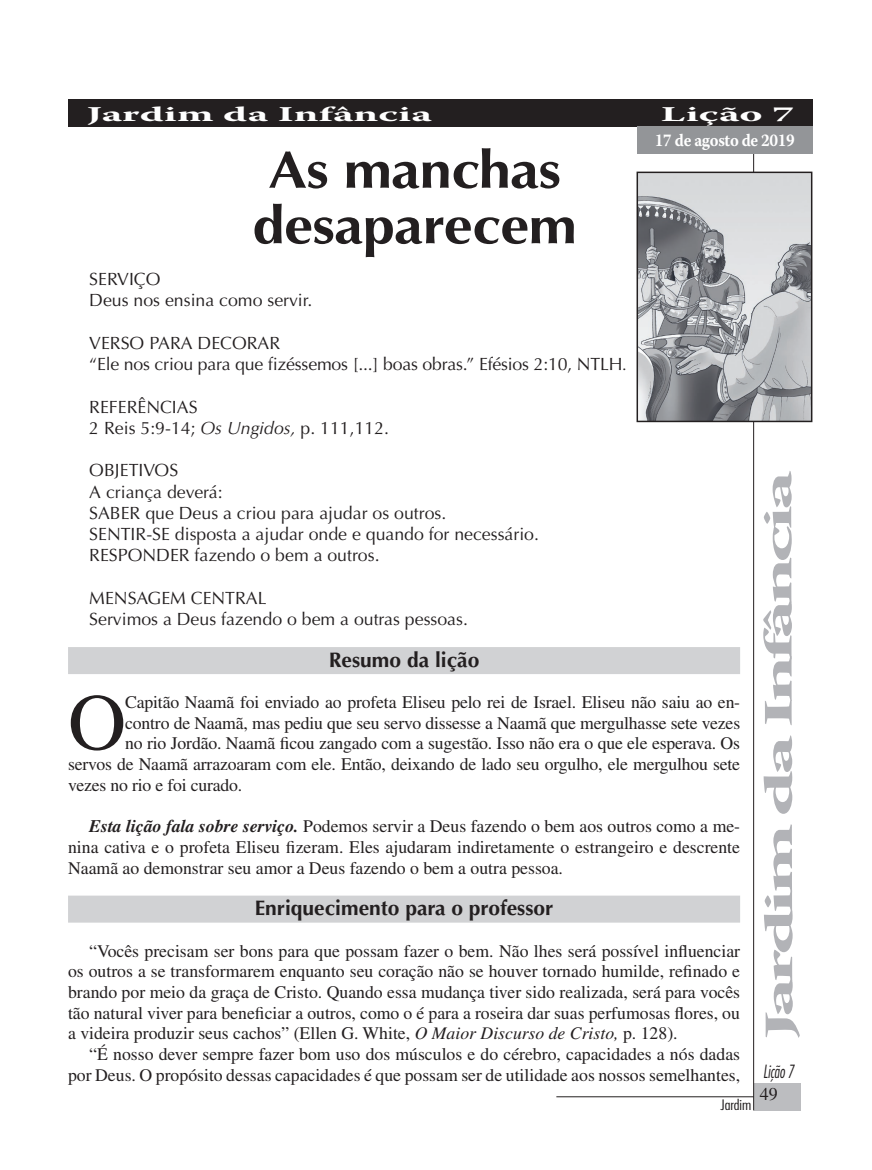
<style>
.page{position:relative;width:872px;height:1170px;background:#fff}
.page>*{position:absolute;margin:0;border:0;box-sizing:border-box;transform-origin:0 0}
.t1{font:80.25px "Times LT Std";color:#231f20}
.t2{font:700 52.5px/55.5px "Optima LT Std";letter-spacing:-.01em;color:#231f20;text-align:center;scale:1.1 1}
.t3{font:700 40.5px "Warnock Pro";letter-spacing:-.07em;color:#b2b3b7;scale:2 1}
.t4{font:700 21px "Optima LT Std";color:#231f20}
.t5{font:700 21px "Warnock Pro";color:#fff;scale:2 1}
.t6{font:18px "Times LT Std";color:#231f20}
.t7{font:17.7px/20.7px "Times LT Std";letter-spacing:-.01em;color:#231f20;text-align:justify}
.t8{font:17.7px/21.3px "Optima LT Std";color:#231f20}
.t9{font:700 17.7px "Warnock Pro";letter-spacing:-.02em;color:#fff;scale:.9 1}
.t10{font:italic 300 condensed 17.7px "Futura Std";color:#231f20;scale:.85 1}
.t11{font:300 condensed 14.1px "Futura Std";color:#231f20;scale:1.18 1}
.s1{font-style:italic}
.s2{font-weight:700;font-style:italic}
</style>
<div class="page">
<div style="left:754px;top:1082px;width:46px;height:28px;background:#bcbdc0"></div>
<hr style="left:753px;top:99px;width:1px;height:1011px;background:#231f20">
<hr style="left:556px;top:1096px;width:197px;height:1px;background:#231f20">
<div style="left:68px;top:647px;width:672px;height:27px;background:#d1d2d4"></div>
<div style="left:68px;top:895px;width:672px;height:27px;background:#d1d2d4"></div>
<img style="left:639px;top:174px;width:170px;height:245px">
<div style="left:636px;top:171px;width:176px;height:251px;border:2px solid #231f20"></div>
<div style="left:68px;top:99px;width:744px;height:27px;background:#231f20"></div>
<div style="left:637px;top:126px;width:175px;height:27px;background:#939598"></div>
<p class="t5" style="left:87px;top:101px;width:174px">Jardim da Infância</p>
<p class="t5" style="left:661px;top:101px;width:68px">Lição 7</p>
<p class="t9" style="left:655px;top:130px;width:157px">17 de agosto de 2019</p>
<h2 class="t2" style="left:253px;top:143px;width:296px">As manchas desaparecem</h2>
<p class="t8" style="left:89px;top:269px;width:224px">SERVIÇO<br>Deus nos ensina como servir.</p>
<p class="t8" style="left:89px;top:332px;width:539px">VERSO PARA DECORAR<br>“Ele nos criou para que fizéssemos [...] boas obras.” Efésios 2:10, NTLH<span class="s1">.</span></p>
<p class="t8" style="left:89px;top:396px;width:301px">REFERÊNCIAS<br>2 Reis 5:9-14; <span class="s1">Os Ungidos,</span> p. 111,112.</p>
<p class="t8" style="left:89px;top:460px;width:451px">OBJETIVOS<br>A criança deverá:<br>SABER que Deus a criou para ajudar os outros.<br>SENTIR-SE disposta a ajudar onde e quando for necessário.<br>RESPONDER fazendo o bem a outros.</p>
<p class="t8" style="left:89px;top:587px;width:380px">MENSAGEM CENTRAL<br>Servimos a Deus fazendo o bem a outras pessoas.</p>
<p class="t4" style="left:329px;top:647px;width:152px">Resumo da lição</p>
<h1 class="t1" style="left:68px;top:677px;width:59px">O</h1>
<p class="t7" style="left:125px;top:691px;width:616px">Capitão Naamã foi enviado ao profeta Eliseu pelo rei de Israel. Eliseu não saiu ao en‑</p>
<h3 class="t3" style="left:754px;top:1039px;width:286px;rotate:-90deg">Jardim da Infância</h3>
<p class="t7" style="left:125px;top:712px;width:616px">contro de Naamã, mas pediu que seu servo dissesse a Naamã que mergulhasse sete vezes</p>
<p class="t7" style="left:125px;top:733px;width:616px">no rio Jordão. Naamã ficou zangado com a sugestão. Isso não era o que ele esperava. Os</p>
<p class="t7" style="left:68px;top:753px;width:673px">servos de Naamã arrazoaram com ele. Então, deixando de lado seu orgulho, ele mergulhou sete</p>
<p class="t7" style="left:68px;top:774px;width:176px">vezes no rio e foi curado.</p>
<p class="t7" style="left:68px;top:815px;width:673px;text-indent:21px"><span class="s2">Esta lição fala sobre serviço.</span> Podemos servir a Deus fazendo o bem aos outros como a me‑ nina cativa e o profeta Eliseu fizeram. Eles ajudaram indiretamente o estrangeiro e descrente Naamã ao demonstrar seu amor a Deus fazendo o bem a outra pessoa.</p>
<p class="t4" style="left:255px;top:895px;width:300px">Enriquecimento para o professor</p>
<p class="t7" style="left:68px;top:940px;width:673px;text-indent:21px">“Vocês precisam ser bons para que possam fazer o bem. Não lhes será possível influenciar os outros a se transformarem enquanto seu coração não se houver tornado humilde, refinado e brando por meio da graça de Cristo. Quando essa mudança tiver sido realizada, será para vocês tão natural viver para beneficiar a outros, como o é para a roseira dar suas perfumosas flores, ou a videira produzir seus cachos” (Ellen G. White, <span class="s1">O Maior Discurso de Cristo,</span> p. 128).</p>
<p class="t7" style="left:68px;top:1043px;width:673px;text-align:right">“É nosso dever sempre fazer bom uso dos músculos e do cérebro, capacidades a nós dadas por Deus. O propósito dessas capacidades é que possam ser de utilidade aos nossos semelhantes,</p>
<p class="t10" style="left:763px;top:1061px;width:38px">Lição 7</p>
<p class="t11" style="left:720px;top:1096px;width:28px">Jardim</p>
<p class="t6" style="left:760px;top:1083px;width:19px">49</p>
</div>
